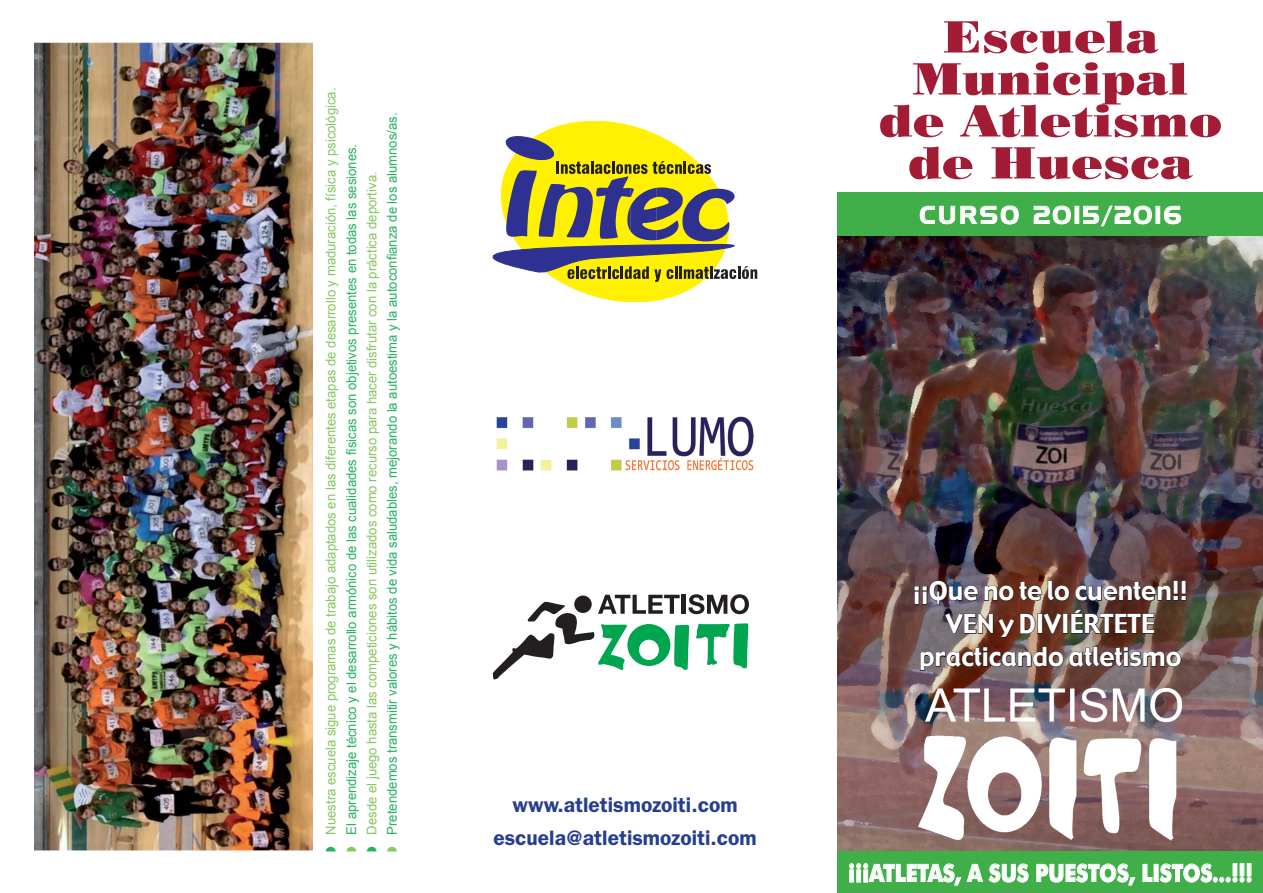
<style>
.page{position:relative;width:1263px;height:893px;background:#fff}
.page>*{position:absolute;margin:0;border:0;box-sizing:border-box;transform-origin:0 0}
.t1{font:45px/42px "Poster Bodoni BT";color:#a21c36;text-align:center;scale:1.12 1}
.t2{font:25.5px/33px "Gadget";color:#fff;text-align:center}
.t3{font:700 24px "Futura BT";color:#fff;scale:.86 1}
.t4{font:24px "Handel Gothic BT";letter-spacing:.11em;color:#fff}
.t5{font:600 21px/33.8px "Franklin Gothic";color:#253f8e;text-align:center}
.t6{font:13.5px/20.4px "Arial";color:#28b363}
.s1{color:#87c764}
</style>
<div class="page">
<img style="left:838px;top:236px;width:425px;height:616px">
<div style="left:838px;top:852px;width:425px;height:41px;background:#40ae49"></div>
<svg style="left:493px;top:121px;width:264px;height:181px"></svg>
<svg style="left:493px;top:594px;width:256px;height:86px"></svg>
<svg style="left:849px;top:863px;width:180px;height:23px"></svg>
<svg style="left:1036px;top:863px;width:99px;height:23px"></svg>
<svg style="left:1142px;top:864px;width:11px;height:18px"></svg>
<svg style="left:1159px;top:863px;width:92px;height:20px"></svg>
<div style="left:1247px;top:863px;width:4px;height:13px;border:1px solid #fff"></div>
<img style="left:914px;top:580px;width:272px;height:58px">
<img style="left:919px;top:646px;width:263px;height:25px">
<img style="left:34px;top:42px;width:279px;height:809px">
<img style="left:919px;top:688px;width:263px;height:152px">
<div style="left:838px;top:192px;width:425px;height:44px;background:#40ae49"></div>
<svg style="left:920px;top:205px;width:99px;height:19px"></svg>
<svg style="left:1034px;top:205px;width:37px;height:19px"></svg>
<svg style="left:1083px;top:205px;width:69px;height:21px"></svg>
<div style="left:1156px;top:206px;width:4px;height:18px;border:1px solid #fff"></div>
<svg style="left:1164px;top:206px;width:17px;height:18px"></svg>
<img style="left:496px;top:416px;width:258px;height:54px">
<p class="t6" style="left:321px;top:852px;width:765px;rotate:-90deg">◗ <span class="s1">Nuestra escuela sigue programas de trabajo adaptados en las diferentes etapas de desarrollo y maduración, física y psicológica. ◗</span> El aprendizaje técnico y el desarrollo armónico de las cualidades físicas son objetivos presentes en todas las sesiones.<br>◗ <span class="s1">Desde el juego hasta las competiciones son utilizados como recurso para hacer disfrutar con la práctica deportiva.<br>◗</span> Pretendemos transmitir valores y hábitos de vida saludables, mejorando la autoestima y la autoconfianza de los alumnos/as.</p>
<h1 class="t1" style="left:879px;top:15px;width:308px">Escuela<br>Municipal de Atletismo de Huesca</h1>
<h3 class="t4" style="left:919px;top:200px;width:263px">CURSO 2015/2016</h3>
<h3 class="t5" style="left:493px;top:788px;width:265px">www.atletismozoiti.com escuela@atletismozoiti.com</h3>
<h2 class="t2" style="left:913px;top:575px;width:276px">¡¡Que no te lo cuenten!!<br>VEN y diviértete practicando atletismo</h2>
<h3 class="t3" style="left:848px;top:858px;width:472px">¡¡¡ATLETAS, A SUS PUESTOS, LISTOS...!!!</h3>
</div>
